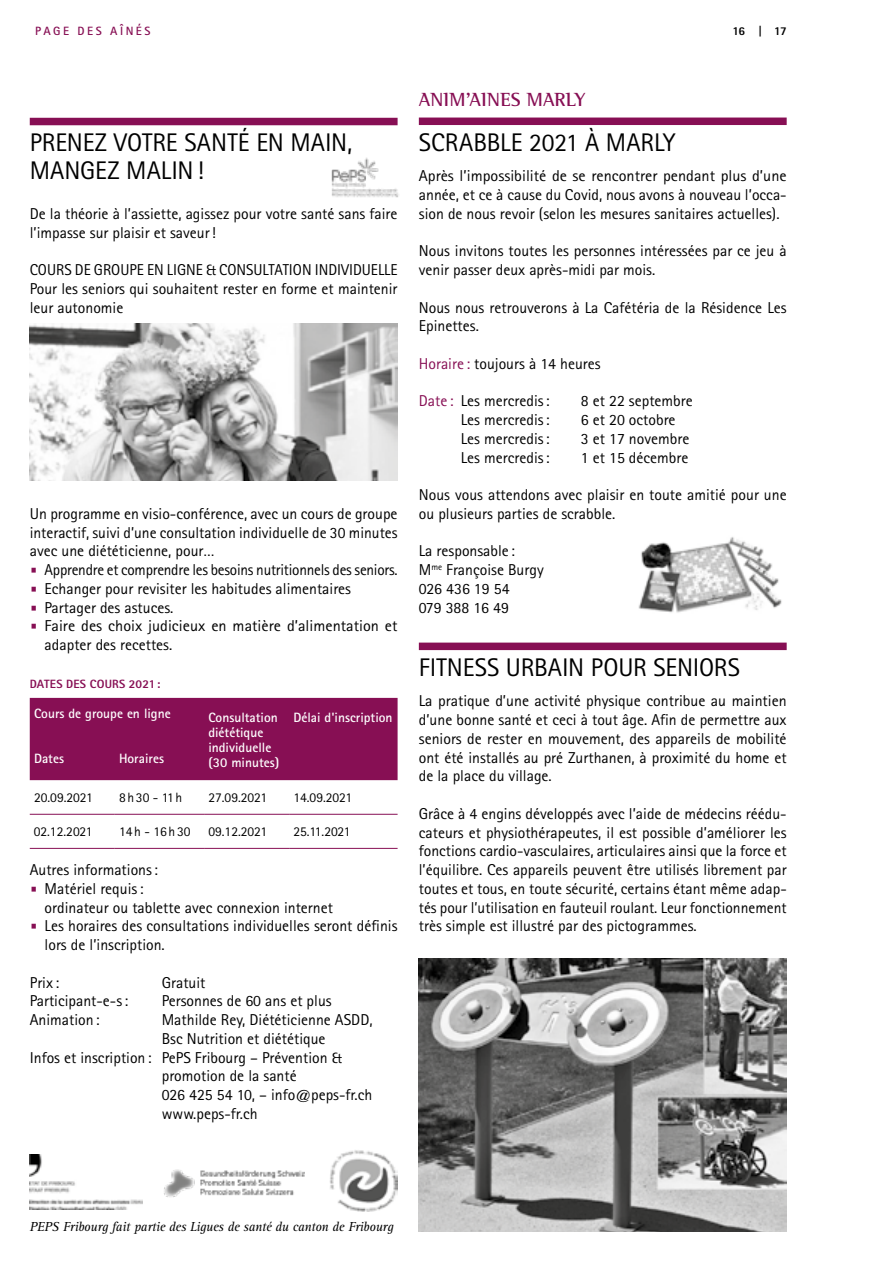
<style>
.page{position:relative;width:893px;height:1263px;background:#fff}
.page>*{position:absolute;margin:0;border:0;box-sizing:border-box;transform-origin:0 0}
.t1{font:25.5px/28.5px "Rotis Sans Serif";color:#000}
.t2{font:700 19.5px "Rotis Semi Serif";color:#870f54}
.t3{font:15.75px/18.8px "Rotis Sans Serif";color:#000}
.t4{font:700 13.5px/15px "Rotis Sans Serif";color:#fff}
.t5{font:13.5px "Rotis Sans Serif";color:#000}
.t6{font:italic 13.5px "Rotis Serif";letter-spacing:-.015em;color:#000}
.t7{font:13.5px "Rotis Sans Serif";letter-spacing:.06em;color:#000}
.t8{font:800 12px "Rotis Sans Serif";letter-spacing:.015em;color:#870f54}
.t9{font:700 12px "Rotis Sans Serif";letter-spacing:.21em;color:#870f54}
.t10{font:800 12px "Rotis Sans Serif";color:#000}
.s1{font-family:"Glypha LT Std";font-size:13.5px;color:#870f54}
.s2{color:#870f54}
</style>
<div class="page">
<img style="left:419px;top:958px;width:368px;height:273px">
<div style="left:419px;top:643px;width:368px;height:7px;background:#870f54"></div>
<div style="left:419px;top:118px;width:368px;height:7px;background:#870f54"></div>
<img style="left:638px;top:537px;width:144px;height:76px">
<div style="left:30px;top:118px;width:368px;height:7px;background:#870f54"></div>
<div style="left:30px;top:698px;width:368px;height:82px;background:#870f54"></div>
<hr style="left:30px;top:814px;width:85px;height:1px;background:#870f54">
<hr style="left:115px;top:814px;width:89px;height:1px;background:#870f54">
<hr style="left:204px;top:814px;width:85px;height:1px;background:#870f54">
<hr style="left:289px;top:814px;width:109px;height:1px;background:#870f54">
<hr style="left:30px;top:848px;width:85px;height:1px;background:#870f54">
<hr style="left:115px;top:848px;width:89px;height:1px;background:#870f54">
<hr style="left:204px;top:848px;width:85px;height:1px;background:#870f54">
<hr style="left:289px;top:848px;width:109px;height:1px;background:#870f54">
<img style="left:30px;top:323px;width:368px;height:157px">
<img style="left:331px;top:157px;width:68px;height:41px">
<img style="left:30px;top:1154px;width:112px;height:56px">
<img style="left:330px;top:1150px;width:67px;height:62px">
<img style="left:164px;top:1169px;width:141px;height:28px">
<p class="t9" style="left:35px;top:23px;width:117px">PAGE DES AÎNÉS</p>
<p class="t10" style="left:732px;top:23px;width:56px">16 | 17</p>
<h1 class="t1" style="left:30px;top:128px;width:324px">PRENEZ VOTRE SANTÉ EN MAIN,<br>MANGEZ MALIN!</h1>
<p class="t3" style="left:30px;top:204px;width:369px">De la théorie à l’assiette, agissez pour votre santé sans faire l’impasse sur plaisir et saveur!</p>
<p class="t3" style="left:30px;top:260px;width:369px;text-align:justify">COURS DE GROUPE EN LIGNE &amp; CONSULTATION INDIVIDUELLE Pour les seniors qui souhaitent rester en forme et maintenir leur autonomie</p>
<p class="t3" style="left:30px;top:504px;width:369px;text-align:justify">Un programme en visio-conférence, avec un cours de groupe interactif, suivi d’une consultation individuelle de 30 minutes avec une diététicienne, pour…</p>
<p class="t3" style="left:30px;top:560px;width:369px"><span class="s1">•</span> Apprendre et comprendre les besoins nutritionnels des seniors.</p>
<p class="t3" style="left:30px;top:579px;width:323px"><span class="s1">•</span> Echanger pour revisiter les habitudes alimentaires</p>
<p class="t3" style="left:30px;top:598px;width:145px"><span class="s1">•</span> Partager des astuces.</p>
<p class="t3" style="left:45px;top:616px;width:354px;text-indent:-15px"><span class="s1">•</span> Faire des choix judicieux en matière d’alimentation et adapter des recettes.</p>
<p class="t8" style="left:30px;top:676px;width:132px">DATES DES COURS 2021:</p>
<p class="t4" style="left:34px;top:706px;width:138px">Cours de groupe en ligne</p>
<p class="t4" style="left:208px;top:709px;width:72px">Consultation diététique individuelle (30 minutes)</p>
<p class="t4" style="left:293px;top:709px;width:101px">Délai d'inscription</p>
<p class="t4" style="left:34px;top:751px;width:31px">Dates</p>
<p class="t4" style="left:119px;top:751px;width:46px">Horaires</p>
<p class="t5" style="left:34px;top:790px;width:60px">20.09.2021</p>
<p class="t5" style="left:119px;top:790px;width:65px">8h30 - 11h</p>
<p class="t5" style="left:208px;top:790px;width:60px">27.09.2021</p>
<p class="t5" style="left:293px;top:790px;width:60px">14.09.2021</p>
<p class="t5" style="left:34px;top:824px;width:60px">02.12.2021</p>
<p class="t7" style="left:119px;top:824px;width:73px">14h - 16h30</p>
<p class="t5" style="left:208px;top:824px;width:60px">09.12.2021</p>
<p class="t5" style="left:293px;top:824px;width:59px">25.11.2021</p>
<p class="t3" style="left:30px;top:860px;width:130px">Autres informations:</p>
<p class="t3" style="left:45px;top:879px;width:290px;text-indent:-15px"><span class="s1">•</span> Matériel requis:<br>ordinateur ou tablette avec connexion internet</p>
<p class="t3" style="left:45px;top:916px;width:354px;text-indent:-15px"><span class="s1">•</span> Les horaires des consultations individuelles seront définis lors de l’inscription.</p>
<p class="t3" style="left:30px;top:973px;width:31px">Prix :</p>
<p class="t3" style="left:162px;top:973px;width:45px">Gratuit</p>
<p class="t3" style="left:30px;top:991px;width:100px">Participant-e-s:</p>
<p class="t3" style="left:162px;top:991px;width:171px">Personnes de 60 ans et plus</p>
<p class="t3" style="left:30px;top:1010px;width:71px">Animation :</p>
<p class="t3" style="left:162px;top:1010px;width:212px">Mathilde Rey, Diététicienne ASDD,</p>
<p class="t3" style="left:162px;top:1029px;width:165px">Bsc Nutrition et diététique</p>
<p class="t3" style="left:30px;top:1048px;width:314px">Infos et inscription: PePS Fribourg – Prévention &amp;</p>
<p class="t3" style="left:162px;top:1066px;width:136px">promotion de la santé</p>
<p class="t3" style="left:162px;top:1085px;width:212px">026 425 54 10, – info@peps-fr.ch</p>
<p class="t3" style="left:162px;top:1104px;width:97px">www.peps-fr.ch</p>
<p class="t2" style="left:419px;top:88px;width:168px">ANIM’AINES MARLY</p>
<h1 class="t1" style="left:419px;top:127px;width:258px">SCRABBLE 2021 À MARLY</h1>
<p class="t3" style="left:419px;top:166px;width:369px;text-align:justify">Après l’impossibilité de se rencontrer pendant plus d’une année, et ce à cause du Covid, nous avons à nouveau l’occa&shy;sion de nous revoir (selon les mesures sanitaires actuelles).</p>
<p class="t3" style="left:419px;top:241px;width:369px">Nous invitons toutes les personnes intéressées par ce jeu à venir passer deux après-midi par mois.</p>
<p class="t3" style="left:419px;top:298px;width:369px">Nous nous retrouverons à La Cafétéria de la Résidence Les<br>Epinettes.</p>
<p class="t3" style="left:419px;top:354px;width:183px"><span class="s2">Horaire :</span> toujours à 14 heures</p>
<p class="t3" style="left:419px;top:391px;width:132px"><span class="s2">Date :</span> Les mercredis:</p>
<p class="t3" style="left:581px;top:391px;width:113px">8 et 22 septembre</p>
<p class="t3" style="left:461px;top:410px;width:90px">Les mercredis:</p>
<p class="t3" style="left:581px;top:410px;width:96px">6 et 20 octobre</p>
<p class="t3" style="left:461px;top:429px;width:90px">Les mercredis:</p>
<p class="t3" style="left:581px;top:429px;width:110px">3 et 17 novembre</p>
<p class="t3" style="left:461px;top:448px;width:90px">Les mercredis:</p>
<p class="t3" style="left:581px;top:448px;width:109px">1 et 15 décembre</p>
<p class="t3" style="left:419px;top:485px;width:369px">Nous vous attendons avec plaisir en toute amitié pour une ou plusieurs parties de scrabble.</p>
<p class="t3" style="left:419px;top:541px;width:126px">La responsable :<br>M<sup>me</sup> Françoise Burgy<br>026 436 19 54<br>079 388 16 49</p>
<h1 class="t1" style="left:419px;top:652px;width:323px">FITNESS URBAIN POUR SENIORS</h1>
<p class="t3" style="left:419px;top:691px;width:369px;text-align:justify">La pratique d’une activité physique contribue au maintien d’une bonne santé et ceci à tout âge. Afin de permettre aux seniors de rester en mouvement, des appareils de mobilité ont été installés au pré Zurthanen, à proximité du home et de la place du village.</p>
<p class="t3" style="left:419px;top:804px;width:369px;text-align:justify">Grâce à 4 engins développés avec l’aide de médecins réédu&shy;cateurs et physiothérapeutes, il est possible d’améliorer les fonctions cardio-vasculaires, articulaires ainsi que la force et l’équilibre. Ces appareils peuvent être utilisés librement par toutes et tous, en toute sécurité, certains étant même adap&shy;tés pour l’utilisation en fauteuil roulant. Leur fonctionnement très simple est illustré par des pictogrammes.</p>
<p class="t6" style="left:30px;top:1219px;width:365px">PEPS Fribourg fait partie des Ligues de santé du canton de Fribourg</p>
</div>
